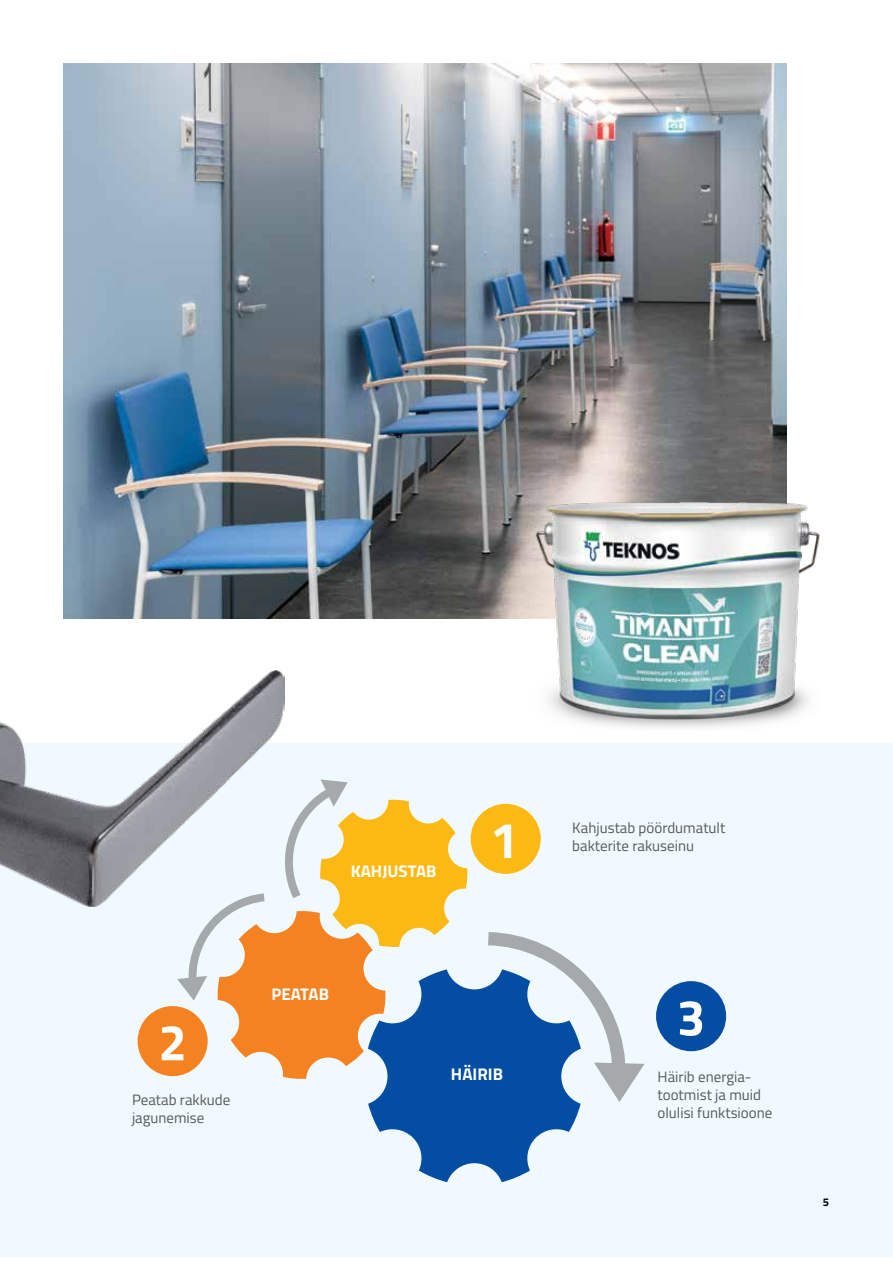
<style>
.page{position:relative;width:893px;height:1263px;background:#fff}
.page>*{position:absolute;margin:0;border:0;box-sizing:border-box;transform-origin:0 0}
.t1{font:700 50.7px "Titillium";color:#fff}
.t2{font:700 16.95px "Titillium";color:#fff}
.t3{font:15px/18px "Titillium";color:#58595b}
.t4{font:700 11.25px "Titillium";color:#000}
</style>
<div class="page">
<div style="left:0;top:743px;width:893px;height:513px;background:#f0f9fe"></div>
<img style="left:0;top:670px;width:284px;height:236px">
<svg style="left:368px;top:988px;width:213px;height:194px;fill:#034ea2"></svg>
<svg style="left:475px;top:932px;width:170px;height:170px"></svg>
<svg style="left:177px;top:779px;width:291px;height:300px"></svg>
<div style="left:471px;top:804px;width:70px;height:70px;background:#fdb913;border-radius:50%"></div>
<div style="left:138px;top:1006px;width:70px;height:70px;background:#f58220;border-radius:50%"></div>
<div style="left:656px;top:981px;width:70px;height:70px;background:#034ea2;border-radius:50%"></div>
<img style="left:64px;top:64px;width:723px;height:555px">
<img style="left:524px;top:460px;width:296px;height:268px">
<p class="t2" style="left:351px;top:858px;width:87px">KAHJUSTAB</p>
<h1 class="t1" style="left:490px;top:801px;width:30px">1</h1>
<h1 class="t1" style="left:158px;top:1004px;width:30px">2</h1>
<p class="t3" style="left:132px;top:1090px;width:100px">Peatab rakkude jagunemise</p>
<p class="t2" style="left:271px;top:981px;width:59px">PEATAB</p>
<p class="t2" style="left:451px;top:1061px;width:54px">HÄIRIB</p>
<p class="t3" style="left:572px;top:818px;width:154px">Kahjustab pöördumatult bakterite rakuseinu</p>
<h1 class="t1" style="left:677px;top:979px;width:30px">3</h1>
<p class="t3" style="left:658px;top:1067px;width:116px">Häirib energia&shy;tootmist ja muid olulisi funktsioone</p>
<p class="t4" style="left:823px;top:1193px;width:8px">5</p>
</div>
